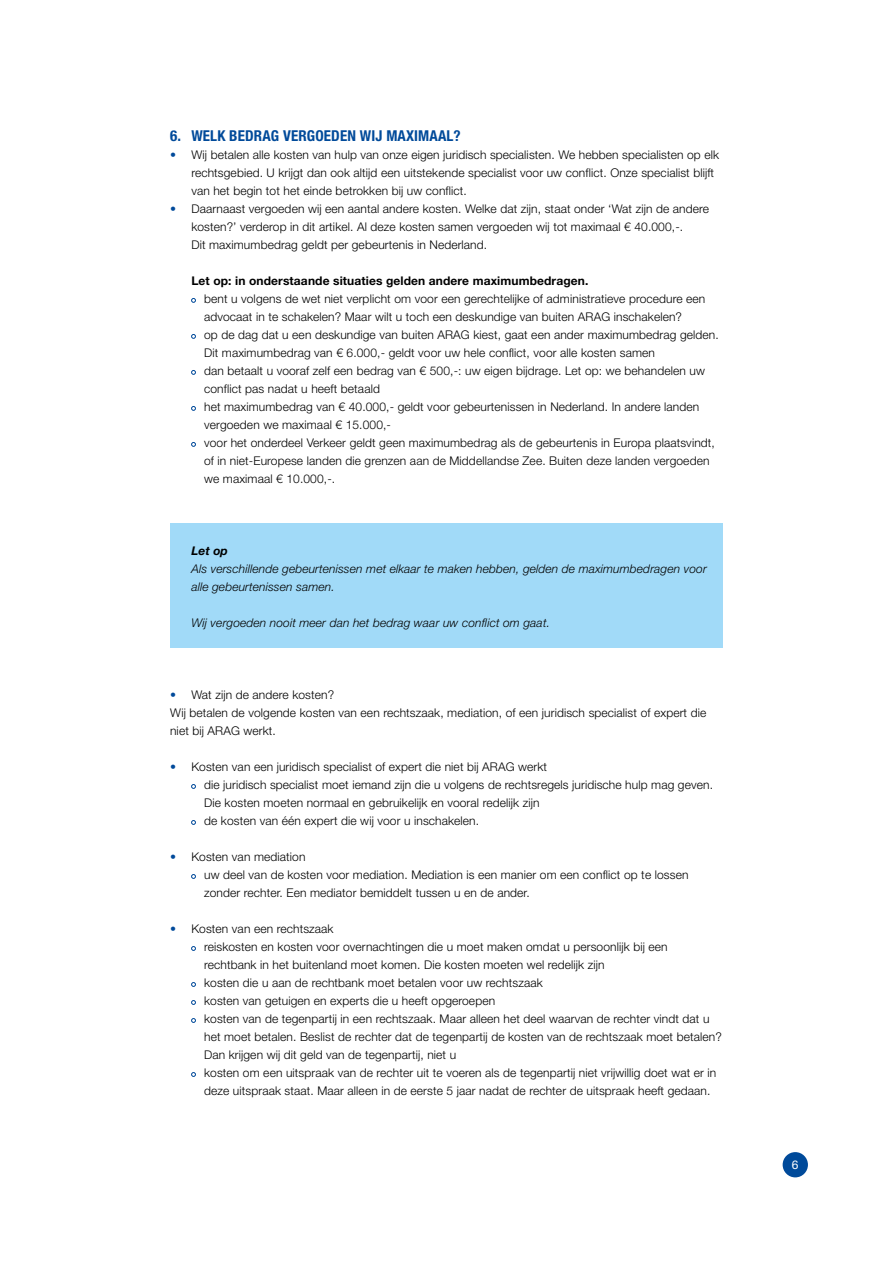
<style>
.page{position:relative;width:893px;height:1263px;background:#fff}
.page>*{position:absolute;margin:0;border:0;box-sizing:border-box;transform-origin:0 0}
.t1{font:700 condensed 15px "Helvetica Neue LT Std";letter-spacing:.01em;color:#004a9a}
.t2{font:300 12px/18px "Helvetica Neue LT Std";letter-spacing:.01em;color:#000}
.t3{font:italic 300 12px/18px "Helvetica Neue LT Std";letter-spacing:.01em;color:#000}
.t4{font:700 12px "Helvetica Neue LT Std";letter-spacing:.01em;color:#000}
.t5{font:italic 700 12px "Helvetica Neue LT Std";color:#000}
.t6{font:12px "Helvetica Neue LT Std";color:#fff}
.s1{color:#004a9a}
</style>
<div class="page">
<div style="left:783px;top:1152px;width:25px;height:25px;background:#004a9a;border-radius:50%"></div>
<div style="left:170px;top:523px;width:553px;height:125px;background:#a1daf8"></div>
<svg style="left:191px;top:298px;width:5px;height:5px"></svg>
<svg style="left:191px;top:334px;width:5px;height:5px"></svg>
<svg style="left:191px;top:370px;width:5px;height:5px"></svg>
<svg style="left:191px;top:406px;width:5px;height:5px"></svg>
<svg style="left:191px;top:442px;width:5px;height:5px"></svg>
<svg style="left:191px;top:784px;width:5px;height:5px"></svg>
<svg style="left:191px;top:820px;width:5px;height:5px"></svg>
<svg style="left:191px;top:874px;width:5px;height:5px"></svg>
<svg style="left:191px;top:946px;width:5px;height:5px"></svg>
<svg style="left:191px;top:982px;width:5px;height:5px"></svg>
<svg style="left:191px;top:1000px;width:5px;height:5px"></svg>
<svg style="left:191px;top:1018px;width:5px;height:5px"></svg>
<svg style="left:191px;top:1072px;width:5px;height:5px"></svg>
<p class="t1" style="left:170px;top:126px;width:292px">6. WELK BEDRAG VERGOEDEN WIJ MAXIMAAL?</p>
<p class="t2" style="left:191px;top:145px;width:529px;text-indent:-21px"><span class="s1">•</span> Wij betalen alle kosten van hulp van onze eigen juridisch specialisten. We hebben specialisten op elk rechtsgebied. U krijgt dan ook altijd een uitstekende specialist voor uw conflict. Onze specialist blijft van het begin tot het einde betrokken bij uw conflict.</p>
<p class="t2" style="left:191px;top:199px;width:519px;text-indent:-21px"><span class="s1">•</span> Daarnaast vergoeden wij een aantal andere kosten. Welke dat zijn, staat onder ‘Wat zijn de andere kosten?’ verderop in dit artikel. Al deze kosten samen vergoeden wij tot maximaal € 40.000,-.<br>Dit maximumbedrag geldt per gebeurtenis in Nederland.</p>
<p class="t4" style="left:191px;top:273px;width:399px">Let op: in onderstaande situaties gelden andere maximumbedragen.</p>
<p class="t2" style="left:204px;top:289px;width:516px">bent u volgens de wet niet verplicht om voor een gerechtelijke of administratieve procedure een advocaat in te schakelen? Maar wilt u toch een deskundige van buiten ARAG inschakelen?<br>op de dag dat u een deskundige van buiten ARAG kiest, gaat een ander maximumbedrag gelden.<br>Dit maximumbedrag van € 6.000,- geldt voor uw hele conflict, voor alle kosten samen<br>dan betaalt u vooraf zelf een bedrag van € 500,-: uw eigen bijdrage. Let op: we behandelen uw conflict pas nadat u heeft betaald<br>het maximumbedrag van € 40.000,- geldt voor gebeurtenissen in Nederland. In andere landen vergoeden we maximaal € 15.000,-<br>voor het onderdeel Verkeer geldt geen maximumbedrag als de gebeurtenis in Europa plaatsvindt, of in niet-Europese landen die grenzen aan de Middellandse Zee. Buiten deze landen vergoeden we maximaal € 10.000,-.</p>
<p class="t5" style="left:191px;top:543px;width:38px">Let op</p>
<p class="t3" style="left:191px;top:559px;width:517px">Als verschillende gebeurtenissen met elkaar te maken hebben, gelden de maximumbedragen voor alle gebeurtenissen samen.</p>
<p class="t3" style="left:191px;top:613px;width:360px">Wij vergoeden nooit meer dan het bedrag waar uw conflict om gaat.</p>
<p class="t2" style="left:170px;top:685px;width:538px"><span class="s1">•</span> Wat zijn de andere kosten?<br>Wij betalen de volgende kosten van een rechtszaak, mediation, of een juridisch specialist of expert die niet bij ARAG werkt.</p>
<p class="t2" style="left:204px;top:757px;width:510px;text-indent:-34px"><span class="s1">•</span> Kosten van een juridisch specialist of expert die niet bij ARAG werkt<br>die juridisch specialist moet iemand zijn die u volgens de rechtsregels juridische hulp mag geven.<br>Die kosten moeten normaal en gebruikelijk en vooral redelijk zijn<br>de kosten van één expert die wij voor u inschakelen.</p>
<p class="t2" style="left:204px;top:847px;width:486px;text-indent:-34px"><span class="s1">•</span> Kosten van mediation<br>uw deel van de kosten voor mediation. Mediation is een manier om een conflict op te lossen zonder rechter. Een mediator bemiddelt tussen u en de ander.</p>
<p class="t2" style="left:204px;top:919px;width:519px;text-indent:-34px"><span class="s1">•</span> Kosten van een rechtszaak<br>reiskosten en kosten voor overnachtingen die u moet maken omdat u persoonlijk bij een rechtbank in het buitenland moet komen. Die kosten moeten wel redelijk zijn<br>kosten die u aan de rechtbank moet betalen voor uw rechtszaak<br>kosten van getuigen en experts die u heeft opgeroepen<br>kosten van de tegenpartij in een rechtszaak. Maar alleen het deel waarvan de rechter vindt dat u het moet betalen. Beslist de rechter dat de tegenpartij de kosten van de rechtszaak moet betalen?<br>Dan krijgen wij dit geld van de tegenpartij, niet u<br>kosten om een uitspraak van de rechter uit te voeren als de tegenpartij niet vrijwillig doet wat er in deze uitspraak staat. Maar alleen in de eerste 5 jaar nadat de rechter de uitspraak heeft gedaan.</p>
<p class="t6" style="left:792px;top:1157px;width:8px">6</p>
</div>
